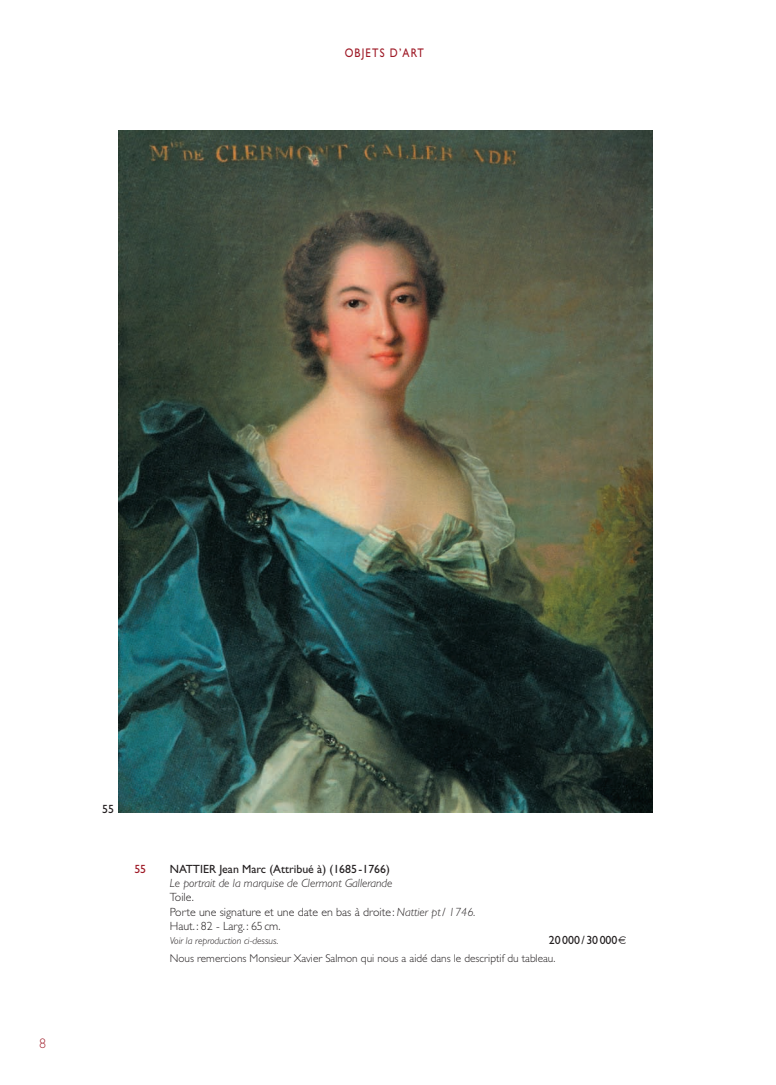
<style>
.page{position:relative;width:776px;height:1085px;background:#fff}
.page>*{position:absolute;margin:0;border:0;box-sizing:border-box;transform-origin:0 0}
.t1{font:12.5px "Gill Sans";letter-spacing:.11em;color:#9e1825;scale:.85 1}
.t2{font:300 12.5px "Futura";color:#9e1825}
.t3{font:300 11.88px/14.2px "Gill Sans";color:#231f20}
.t4{font:11.88px "Gill Sans";color:#231f20}
.t5{font:italic 300 11.88px "Gill Sans";color:#231f20}
.t6{font:11.88px "Gill Sans";color:#9e1825}
.t7{font:300 11.25px "Gill Sans";color:#231f20}
.t8{font:italic 300 10px "Gill Sans";color:#231f20}
.s1{font-style:italic}
</style>
<div class="page">
<img style="left:118px;top:130px;width:534px;height:682px">
<p class="t1" style="left:345px;top:48px;width:95px">OBJETS D’ART</p>
<p class="t2" style="left:39px;top:1037px;width:9px">8</p>
<p class="t4" style="left:102px;top:804px;width:13px">55</p>
<p class="t6" style="left:134px;top:864px;width:13px">55</p>
<p class="t4" style="left:170px;top:864px;width:222px">NATTIER Jean Marc (Attribué à) (1685-1766)</p>
<p class="t5" style="left:170px;top:878px;width:224px">Le portrait de la marquise de Clermont Gallerande</p>
<p class="t3" style="left:170px;top:891px;width:307px">Toile.<br>Porte une signature et une date en bas à droite: <span class="s1">Nattier pt/ 1746.<br></span>Haut.: 82 - Larg.: 65 cm.</p>
<p class="t8" style="left:170px;top:937px;width:110px">Voir la reproduction ci-dessus.</p>
<p class="t4" style="left:549px;top:935px;width:70px">20000 / 30000</p>
<p class="t7" style="left:170px;top:953px;width:387px">Nous remercions Monsieur Xavier Salmon qui nous a aidé dans le descriptif du tableau.</p>
</div>
